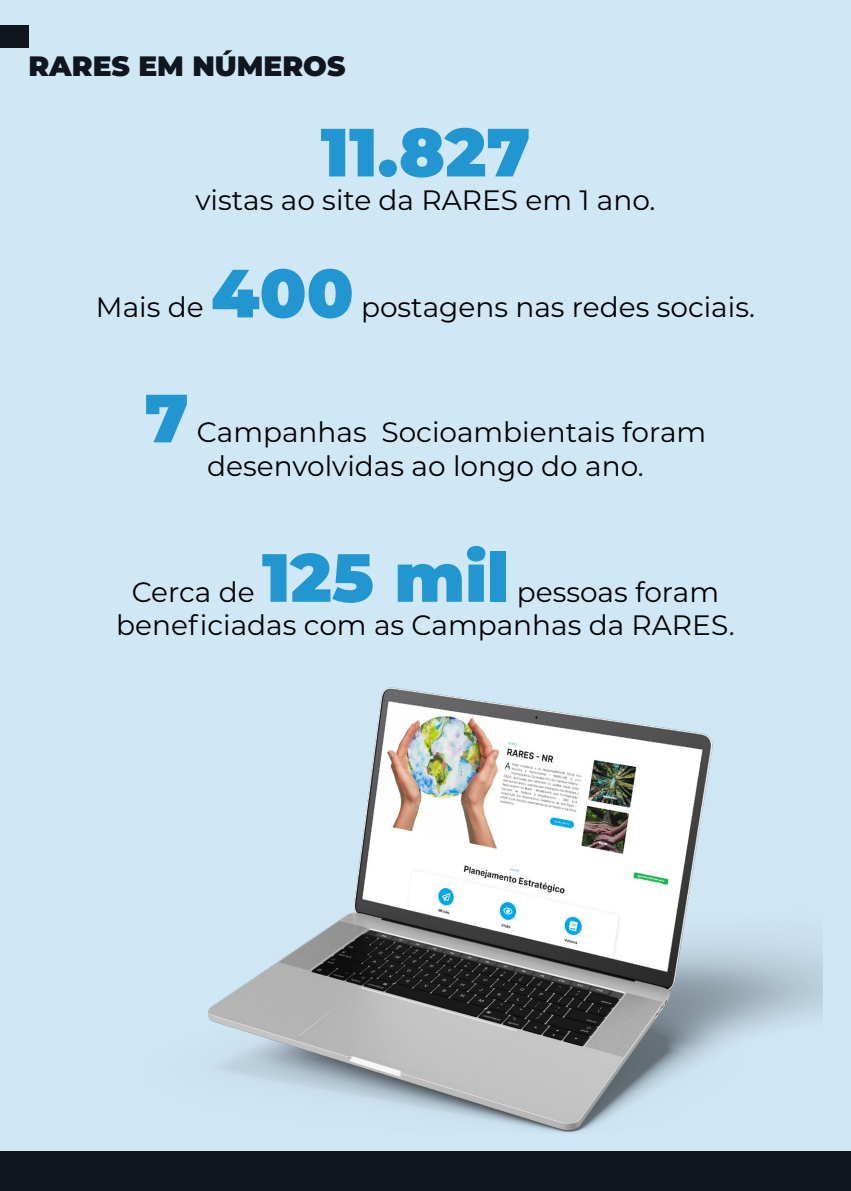
<style>
.page{position:relative;width:851px;height:1191px;background:#fff}
.page>*{position:absolute;margin:0;border:0;box-sizing:border-box;transform-origin:0 0}
.t1{font:900 68px "Montserrat";color:#2296d1}
.t2{font:28px/33.6px "Montserrat";color:#000}
.t3{font:900 28px "Montserrat";color:#10161e}
</style>
<div class="page">
<div style="left:0;top:0;width:850px;height:1168px;background:#d0e7f6"></div>
<div style="left:0;top:1151px;width:850px;height:40px;background:#10161e"></div>
<div style="left:0;top:26px;width:28px;height:22px;background:#10161e"></div>
<img style="left:208px;top:687px;width:614px;height:446px">
<p class="t3" style="left:28px;top:45px;width:318px">RARES EM NÚMEROS</p>
<h1 class="t1" style="left:320px;top:101px;width:211px">11.827</h1>
<p class="t2" style="left:195px;top:182px;width:461px">vistas ao site da RARES em 1 ano.</p>
<p class="t2" style="left:96px;top:290px;width:109px">Mais de</p>
<h1 class="t1" style="left:211px;top:242px;width:144px">400</h1>
<p class="t2" style="left:361px;top:290px;width:395px">postagens nas redes sociais.</p>
<h1 class="t1" style="left:145px;top:367px;width:45px">7</h1>
<p class="t2" style="left:207px;top:414px;width:500px;text-indent:-10px">Campanhas Socioambientais foram desenvolvidas ao longo do ano.</p>
<h1 class="t1" style="left:262px;top:526px;width:249px">125 mil</h1>
<p class="t2" style="left:116px;top:574px;width:620px;text-indent:400px">pessoas foram beneficiadas com as Campanhas da RARES.</p>
<p class="t2" style="left:132px;top:574px;width:124px">Cerca de</p>
</div>
